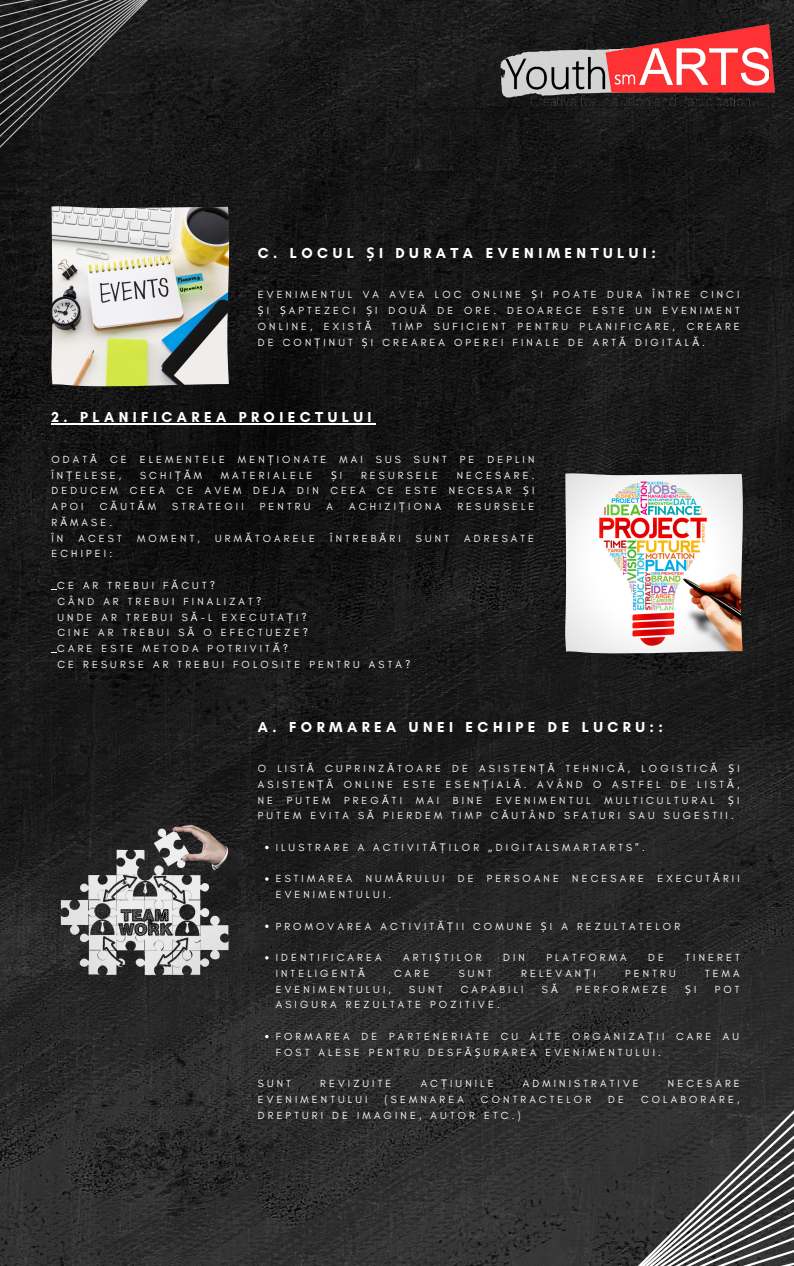
<style>
.page{position:relative;width:794px;height:1266px;background:#fff}
.page>*{position:absolute;margin:0;border:0;box-sizing:border-box;transform-origin:0 0}
.t1{font:700 14.7px "Glacial Indifference";letter-spacing:.3em;color:#fff}
.t2{font:10.5px/15.8px "Glacial Indifference";letter-spacing:.3em;color:#fff}
.t3{font:10.5px "Noto Sans";color:#fff}
.s1{font-family:"Noto Sans"}
.s2{font-family:"Glacial Indifference"}
</style>
<div class="page">
<img style="left:0;top:0;width:793px;height:1266px">
<svg style="left:588px;top:1019px;width:205px;height:247px;background:#3c3c3c"></svg>
<svg style="left:0;top:0;width:175px;height:156px;background:#262626"></svg>
<svg style="left:500px;top:48px;width:5px;height:49px"></svg>
<img style="left:505px;top:25px;width:268px;height:83px">
<img style="left:565px;top:473px;width:177px;height:180px">
<hr style="left:51px;top:423px;width:324px;height:1px;background:#fff">
<svg style="left:265px;top:924px;width:3px;height:4px"></svg>
<img style="left:51px;top:809px;width:187px;height:190px">
<img style="left:51px;top:206px;width:178px;height:180px">
<h1 class="t1" style="left:258px;top:244px;width:399px">C. LOCUL <span class="s1">Ș</span>I DURATA EVENIMENTULUI:</h1>
<p class="t2" style="left:258px;top:287px;width:483px;text-align:justify">EVENIMENTUL VA AVEA LOC ONLINE <span class="s1">Ș</span>I POATE DURA ÎNTRE CINCI <span class="s1">Ș</span>I <span class="s1">Ș</span>APTEZECI <span class="s1">Ș</span>I DOU<span class="s1">Ă</span> DE ORE. DEOARECE ESTE UN EVENIMENT ONLINE, EXIST<span class="s1">Ă</span></p>
<p class="t2" style="left:258px;top:318px;width:483px;text-indent:134px">TIMP SUFICIENT PENTRU PLANIFICARE, CREARE<br>DE CON<span class="s1">Ț</span>INUT <span class="s1">Ș</span>I CREAREA OPEREI FINALE DE ART<span class="s1">Ă</span> DIGITAL<span class="s1">Ă</span>.</p>
<h1 class="t1" style="left:51px;top:408px;width:321px">2. PLANIFICAREA PROIECTULUI</h1>
<p class="t2" style="left:51px;top:451px;width:484px">ODAT<span class="s1">Ă</span> CE ELEMENTELE MEN<span class="s1">Ț</span>IONATE MAI SUS SUNT PE DEPLIN<br>ÎN<span class="s1">Ț</span>ELESE,</p>
<p class="t2" style="left:140px;top:467px;width:63px">SCHI<span class="s1">ȚĂ</span>M</p>
<p class="t2" style="left:221px;top:467px;width:93px">MATERIALELE</p>
<p class="t3" style="left:331px;top:467px;width:13px">Ș <span class="s2">I</span></p>
<p class="t2" style="left:361px;top:467px;width:79px">RESURSELE</p>
<p class="t2" style="left:51px;top:467px;width:484px;text-align:justify;text-indent:405px">NECESARE.<br>DEDUCEM CEEA CE AVEM DEJA DIN CEEA CE ESTE NECESAR <span class="s1">Ș</span>I APOI</p>
<p class="t2" style="left:100px;top:498px;width:58px">C<span class="s1">Ă</span>UT<span class="s1">Ă</span>M</p>
<p class="t2" style="left:172px;top:498px;width:73px">STRATEGII</p>
<p class="t2" style="left:260px;top:498px;width:52px">PENTRU</p>
<p class="t2" style="left:326px;top:498px;width:8px">A</p>
<p class="t2" style="left:349px;top:498px;width:93px">ACHIZI<span class="s1">Ț</span>IONA</p>
<p class="t2" style="left:457px;top:498px;width:79px">RESURSELE</p>
<p class="t2" style="left:51px;top:514px;width:62px">R<span class="s1">Ă</span>MASE.<br>Î N</p>
<p class="t2" style="left:78px;top:530px;width:45px">ACEST</p>
<p class="t2" style="left:137px;top:530px;width:64px">MOMENT,</p>
<p class="t2" style="left:215px;top:530px;width:101px">URM<span class="s1">Ă</span>TOARELE</p>
<p class="t2" style="left:330px;top:530px;width:72px">ÎNTREB<span class="s1">Ă</span>RI</p>
<p class="t2" style="left:416px;top:530px;width:35px">SUNT</p>
<p class="t2" style="left:464px;top:530px;width:71px">ADRESATE</p>
<p class="t2" style="left:51px;top:546px;width:62px">ECHIPEI:</p>
<p class="t2" style="left:57px;top:577px;width:354px">CE AR TREBUI F<span class="s1">Ă</span>CUT?<br>CÂND AR TREBUI FINALIZAT?<br>UNDE AR TREBUI S<span class="s1">Ă</span>-L EXECUTA<span class="s1">Ț</span>I?<br>CINE AR TREBUI S<span class="s1">Ă</span> O EFECTUEZE?<br>CARE ESTE METODA POTRIVIT<span class="s1">Ă</span>?<br>CE RESURSE AR TREBUI FOLOSITE PENTRU ASTA?</p>
<h1 class="t1" style="left:258px;top:717px;width:406px">A. FORMAREA UNEI ECHIPE DE LUCRU::</h1>
<p class="t2" style="left:258px;top:760px;width:483px;text-align:justify">O LIST<span class="s1">Ă</span> CUPRINZ<span class="s1">Ă</span>TOARE DE ASISTEN<span class="s1">ȚĂ</span> TEHNIC<span class="s1">Ă</span>, LOGISTIC<span class="s1">Ă Ș</span>I ASISTEN<span class="s1">ȚĂ</span> ONLINE ESTE ESEN<span class="s1">Ț</span>IAL<span class="s1">Ă</span>. AVÂND O ASTFEL DE LIST<span class="s1">Ă</span>, N E</p>
<p class="t2" style="left:287px;top:792px;width:45px">PUTEM</p>
<p class="t2" style="left:344px;top:792px;width:59px">PREG<span class="s1">Ă</span>TI</p>
<p class="t2" style="left:415px;top:792px;width:25px">MAI</p>
<p class="t2" style="left:452px;top:792px;width:31px">BINE</p>
<p class="t2" style="left:496px;top:792px;width:96px">EVENIMENTUL</p>
<p class="t2" style="left:604px;top:792px;width:112px">MULTICULTURAL</p>
<p class="t3" style="left:727px;top:792px;width:13px">Ș <span class="s2">I</span></p>
<p class="t2" style="left:258px;top:808px;width:477px">PUTEM EVITA S<span class="s1">Ă</span> PIERDEM TIMP C<span class="s1">Ă</span>UTÂND SFATURI SAU SUGESTII.</p>
<p class="t2" style="left:275px;top:839px;width:370px">ILUSTRARE A ACTIVIT<span class="s1">ĂȚ</span>ILOR <span class="s1">„</span>DIGITALSMARTARTS”.</p>
<p class="t2" style="left:275px;top:871px;width:78px">ESTIMAREA</p>
<p class="t2" style="left:365px;top:871px;width:80px">NUM<span class="s1">Ă</span>RULUI</p>
<p class="t2" style="left:457px;top:871px;width:17px">D E</p>
<p class="t2" style="left:486px;top:871px;width:74px">PERSOANE</p>
<p class="t2" style="left:572px;top:871px;width:73px">NECESARE</p>
<p class="t2" style="left:657px;top:871px;width:84px">EXECUT<span class="s1">Ă</span>RII</p>
<p class="t2" style="left:275px;top:886px;width:117px">EVENIMENTULUI.</p>
<p class="t2" style="left:275px;top:918px;width:405px">PROMOVAREA ACTIVIT<span class="s1">ĂȚ</span>II COMUNE <span class="s1">Ș</span>I A REZULTATELOR</p>
<p class="t2" style="left:275px;top:949px;width:107px">IDENTIFICAREA</p>
<p class="t2" style="left:403px;top:949px;width:80px">ARTI<span class="s1">Ș</span>TILOR</p>
<p class="t2" style="left:503px;top:949px;width:23px">DIN</p>
<p class="t2" style="left:546px;top:949px;width:82px">PLATFORMA</p>
<p class="t2" style="left:647px;top:949px;width:17px">D E</p>
<p class="t2" style="left:685px;top:949px;width:56px">TINERET</p>
<p class="t2" style="left:275px;top:965px;width:90px">INTELIGENT<span class="s1">Ă</span></p>
<p class="t2" style="left:394px;top:965px;width:37px">CARE</p>
<p class="t2" style="left:458px;top:965px;width:35px">SUNT</p>
<p class="t2" style="left:521px;top:965px;width:76px">RELEVAN<span class="s1">Ț</span>I</p>
<p class="t2" style="left:625px;top:965px;width:52px">PENTRU</p>
<p class="t2" style="left:704px;top:965px;width:36px">TEMA</p>
<p class="t2" style="left:275px;top:981px;width:117px">EVENIMENTULUI,</p>
<p class="t2" style="left:409px;top:981px;width:35px">SUNT</p>
<p class="t2" style="left:460px;top:981px;width:64px">CAPABILI</p>
<p class="t2" style="left:541px;top:981px;width:17px">S <span class="s1">Ă</span></p>
<p class="t2" style="left:575px;top:981px;width:92px">PERFORMEZE</p>
<p class="t3" style="left:684px;top:981px;width:13px">Ș <span class="s2">I</span></p>
<p class="t2" style="left:714px;top:981px;width:26px">POT</p>
<p class="t2" style="left:275px;top:997px;width:225px">ASIGURA REZULTATE POZITIVE.</p>
<p class="t2" style="left:275px;top:1028px;width:464px">FORMAREA DE PARTENERIATE CU ALTE ORGANIZA<span class="s1">Ț</span>II CARE AU<br>FOST ALESE PENTRU DESF<span class="s1">ĂȘ</span>URAREA EVENIMENTULUI.</p>
<p class="t2" style="left:258px;top:1075px;width:35px">SUNT</p>
<p class="t2" style="left:320px;top:1075px;width:73px">REVIZUITE</p>
<p class="t2" style="left:420px;top:1075px;width:74px">AC<span class="s1">Ț</span>IUNILE</p>
<p class="t2" style="left:522px;top:1075px;width:117px">ADMINISTRATIVE</p>
<p class="t2" style="left:667px;top:1075px;width:73px">NECESARE</p>
<p class="t2" style="left:258px;top:1091px;width:111px">EVENIMENTULUI</p>
<p class="t2" style="left:384px;top:1091px;width:81px">(SEMNAREA</p>
<p class="t2" style="left:480px;top:1091px;width:112px">CONTRACTELOR</p>
<p class="t2" style="left:608px;top:1091px;width:17px">D E</p>
<p class="t2" style="left:640px;top:1091px;width:100px">COLABORARE,</p>
<p class="t2" style="left:258px;top:1107px;width:264px">DREPTURI DE IMAGINE, AUTOR ETC.)</p>
</div>
